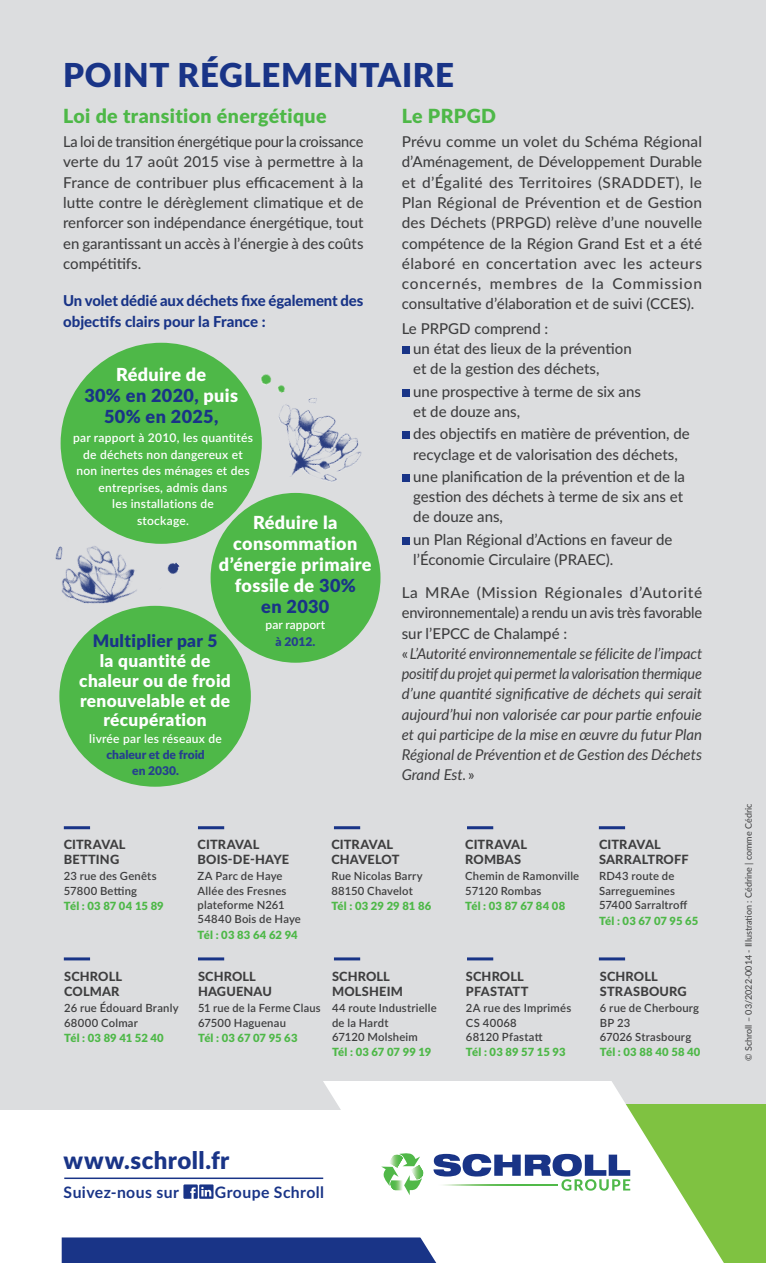
<style>
.page{position:relative;width:766px;height:1263px;background:#fff}
.page>*{position:absolute;margin:0;border:0;box-sizing:border-box;transform-origin:0 0}
.t1{font:900 33px "Lato";letter-spacing:.02em;color:#193487}
.t2{font:900 24px "Lato";letter-spacing:.02em;color:#193487}
.t3{font:900 19.5px "Lato";letter-spacing:.02em;color:#4eb848}
.t4{font:900 18px/21px "Lato";letter-spacing:.02em;color:#fff;text-align:center}
.t5{font:900 18px/21px "Lato";letter-spacing:.02em;color:#193487;text-align:center}
.t6{font:900 17.25px/19.8px "Lato";letter-spacing:.02em;color:#fff;text-align:center}
.t7{font:900 17.25px "Lato";letter-spacing:.02em;color:#193487}
.t8{font:700 15.75px "Lato";letter-spacing:.025em;color:#193487}
.t9{font:500 15px/20.2px "Lato";color:#3e3e3f}
.t10{font:italic 15px/20.2px "Lato";color:#3e3e3f}
.t11{font:800 15px/21px "Lato";letter-spacing:-.005em;color:#193487}
.t12{font:800 12.75px/15px "Lato";letter-spacing:.01em;color:#3e3e3f}
.t13{font:600 12px/16.5px "Lato";letter-spacing:.02em;color:#fff;text-align:center}
.t14{font:900 12px/15.8px "Lato";color:#253f8e;text-align:center}
.t15{font:600 12px "Lato";color:#fff}
.t16{font:600 11.25px/14.2px "Lato";letter-spacing:.02em;color:#3e3e3f}
.t17{font:900 11.25px "Lato";letter-spacing:.01em;color:#4eb848}
.t18{font:9px "Lato";color:#3e3e3f}
.s1{color:#fff}
.s2{color:#193487}
.s3{font-weight:500;font-style:normal}
</style>
<div class="page">
<div style="left:0;top:0;width:765px;height:1110px;background:#dcdddf"></div>
<div style="left:62px;top:1237px;width:261px;height:26px;background:#193487"></div>
<div style="left:608px;top:1105px;width:157px;height:158px;background:#7fc241"></div>
<hr style="left:64px;top:1177px;width:259px;height:2px;background:#193487">
<svg style="left:183px;top:1184px;width:30px;height:15px"></svg>
<svg style="left:323px;top:1081px;width:400px;height:182px"></svg>
<svg style="left:433px;top:1154px;width:197px;height:37px"></svg>
<svg style="left:381px;top:1152px;width:43px;height:43px"></svg>
<hr style="left:436px;top:1184px;width:121px;height:1px;background:#fff">
<div style="left:401px;top:346px;width:8px;height:8px;background:#193487"></div>
<div style="left:401px;top:389px;width:8px;height:8px;background:#193487"></div>
<div style="left:401px;top:432px;width:8px;height:7px;background:#193487"></div>
<div style="left:401px;top:474px;width:8px;height:8px;background:#193487"></div>
<div style="left:401px;top:537px;width:8px;height:8px;background:#193487"></div>
<hr style="left:64px;top:826px;width:26px;height:3px;background:#193487">
<hr style="left:64px;top:957px;width:26px;height:3px;background:#193487">
<hr style="left:334px;top:826px;width:26px;height:3px;background:#193487">
<hr style="left:334px;top:957px;width:26px;height:3px;background:#193487">
<hr style="left:198px;top:826px;width:26px;height:3px;background:#193487">
<hr style="left:198px;top:957px;width:26px;height:3px;background:#193487">
<hr style="left:467px;top:826px;width:26px;height:3px;background:#193487">
<hr style="left:467px;top:957px;width:26px;height:3px;background:#193487">
<hr style="left:598px;top:826px;width:27px;height:3px;background:#193487">
<hr style="left:598px;top:957px;width:27px;height:3px;background:#193487">
<div style="left:61px;top:343px;width:201px;height:201px;background:#4eb848;border-radius:50%"></div>
<div style="left:59px;top:606px;width:192px;height:181px;background:#4eb848;border-radius:50%"></div>
<div style="left:210px;top:493px;width:170px;height:170px;background:#4eb848;border-radius:50%"></div>
<img style="left:55px;top:492px;width:127px;height:183px">
<img style="left:263px;top:398px;width:99px;height:109px">
<img style="left:261px;top:374px;width:31px;height:27px">
<h1 class="t1" style="left:63px;top:56px;width:392px">POINT RÉGLEMENTAIRE</h1>
<h3 class="t3" style="left:63px;top:105px;width:265px">Loi de transition énergétique</h3>
<p class="t9" style="left:63px;top:131px;width:302px;text-align:justify">La loi de transition énergétique pour la croissance verte du 17 août 2015 vise à permettre à la France de contribuer plus efficacement à la lutte contre le dérèglement climatique et de renforcer son indépendance énergétique, tout en garantissant un accès à l’énergie à des coûts compétitifs.</p>
<p class="t11" style="left:63px;top:289px;width:302px">Un volet dédié aux déchets fixe également des objectifs clairs pour la France :</p>
<p class="t5" style="left:84px;top:364px;width:155px"><span class="s1">Réduire de<br></span>30% en 2020, <span class="s1">puis<br></span>50% en 2025,</p>
<p class="t13" style="left:73px;top:429px;width:181px">par rapport à 2010, les quantités de déchets non dangereux et non inertes des ménages et des entreprises, admis dans<br>les installations de<br>stockage.</p>
<p class="t4" style="left:219px;top:512px;width:154px">Réduire la consommation d’énergie primaire fossile de <span class="s2">30%<br>en 2030</span></p>
<p class="t15" style="left:265px;top:618px;width:61px">par rapport</p>
<p class="t14" style="left:275px;top:633px;width:41px">à 2012.</p>
<p class="t7" style="left:93px;top:631px;width:126px">Multiplier par 5</p>
<p class="t6" style="left:79px;top:651px;width:153px">la quantité de chaleur ou de froid renouvelable et de récupération</p>
<p class="t13" style="left:89px;top:730px;width:134px">livrée par les réseaux de</p>
<p class="t14" style="left:106px;top:746px;width:100px">chaleur et de froid en 2030.</p>
<h3 class="t3" style="left:401px;top:105px;width:96px">Le PRPGD</h3>
<p class="t9" style="left:401px;top:131px;width:302px;text-align:justify">Prévu comme un volet du Schéma Régional d’Aménagement, de Développement Durable et d’Égalité des Territoires (SRADDET), le Plan Régional de Prévention et de Gestion des Déchets (PRPGD) relève d’une nouvelle compétence de la Région Grand Est et a été élaboré en concertation avec les acteurs concernés, membres de la Commission consultative d’élaboration et de suivi (CCES).</p>
<p class="t9" style="left:413px;top:318px;width:220px;text-indent:-11px">Le PRPGD comprend :<br>un état des lieux de la prévention et de la gestion des déchets,</p>
<p class="t9" style="left:413px;top:380px;width:229px">une prospective à terme de six ans et de douze ans,</p>
<p class="t9" style="left:413px;top:423px;width:278px">des objectifs en matière de prévention, de recyclage et de valorisation des déchets,</p>
<p class="t9" style="left:413px;top:466px;width:273px">une planification de la prévention et de la gestion des déchets à terme de six ans et de douze ans,</p>
<p class="t9" style="left:413px;top:529px;width:261px">un Plan Régional d’Actions en faveur de l’Économie Circulaire (PRAEC).</p>
<p class="t10" style="left:401px;top:584px;width:302px"><span class="s3">La MRAe (Mission Régionales d’Autorité environnementale) a rendu un avis très favorable sur l’EPCC de Chalampé :<br>«</span> L’Autorité environnementale se félicite de l’impact positif du projet qui permet la valorisation thermique d’une quantité significative de déchets qui serait aujourd’hui non valorisée car pour partie enfouie et qui participe de la mise en œuvre du futur Plan Régional de Prévention et de Gestion des Déchets Grand Est. <span class="s3">»</span></p>
<p class="t12" style="left:64px;top:836px;width:63px">CITRAVAL<br>BETTING</p>
<p class="t16" style="left:64px;top:869px;width:94px">23 rue des Genêts<br>57800 Betting</p>
<p class="t17" style="left:64px;top:900px;width:101px">Tél : 03 87 04 15 89</p>
<p class="t12" style="left:64px;top:968px;width:59px">SCHROLL<br>COLMAR</p>
<p class="t16" style="left:64px;top:1001px;width:116px">26 rue Édouard Branly<br>68000 Colmar</p>
<p class="t17" style="left:64px;top:1032px;width:101px">Tél : 03 89 41 52 40</p>
<p class="t12" style="left:197px;top:836px;width:93px">CITRAVAL<br>BOIS-DE-HAYE</p>
<p class="t16" style="left:197px;top:869px;width:105px">ZA Parc de Haye<br>Allée des Fresnes plateforme N261<br>54840 Bois de Haye</p>
<p class="t17" style="left:197px;top:928px;width:102px">Tél : 03 83 64 62 94</p>
<p class="t12" style="left:331px;top:836px;width:70px">CITRAVAL<br>CHAVELOT</p>
<p class="t16" style="left:331px;top:869px;width:93px">Rue Nicolas Barry<br>88150 Chavelot</p>
<p class="t17" style="left:331px;top:900px;width:101px">Tél : 03 29 29 81 86</p>
<p class="t12" style="left:198px;top:968px;width:75px">SCHROLL<br>HAGUENAU</p>
<p class="t16" style="left:198px;top:1001px;width:124px">51 rue de la Ferme Claus<br>67500 Haguenau</p>
<p class="t17" style="left:198px;top:1032px;width:101px">Tél : 03 67 07 95 63</p>
<p class="t12" style="left:332px;top:968px;width:72px">SCHROLL<br>MOLSHEIM</p>
<p class="t16" style="left:332px;top:1001px;width:106px">44 route Industrielle de la Hardt<br>67120 Molsheim</p>
<p class="t17" style="left:332px;top:1046px;width:101px">Tél : 03 67 07 99 19</p>
<p class="t12" style="left:465px;top:836px;width:63px">CITRAVAL<br>ROMBAS</p>
<p class="t16" style="left:465px;top:869px;width:115px">Chemin de Ramonville<br>57120 Rombas</p>
<p class="t17" style="left:465px;top:900px;width:101px">Tél : 03 87 67 84 08</p>
<p class="t12" style="left:466px;top:968px;width:64px">SCHROLL<br>PFASTATT</p>
<p class="t16" style="left:466px;top:1001px;width:107px">2A rue des Imprimés<br>CS 40068<br>68120 Pfastatt</p>
<p class="t17" style="left:466px;top:1046px;width:101px">Tél : 03 89 57 15 93</p>
<p class="t12" style="left:599px;top:836px;width:91px">CITRAVAL<br>SARRALTROFF</p>
<p class="t16" style="left:599px;top:869px;width:90px">RD43 route de<br>Sarreguemines<br>57400 Sarraltroff</p>
<p class="t17" style="left:599px;top:914px;width:101px">Tél : 03 67 07 95 65</p>
<p class="t12" style="left:599px;top:968px;width:88px">SCHROLL<br>STRASBOURG</p>
<p class="t16" style="left:599px;top:1001px;width:101px">6 rue de Cherbourg<br>BP 23<br>67026 Strasbourg</p>
<p class="t17" style="left:599px;top:1046px;width:102px">Tél : 03 88 40 58 40</p>
<h2 class="t2" style="left:64px;top:1146px;width:167px">www.schroll.fr</h2>
<p class="t8" style="left:64px;top:1186px;width:117px">Suivez-nous sur</p>
<p class="t8" style="left:214px;top:1186px;width:111px">Groupe Schroll</p>
<p class="t18" style="left:742px;top:1061px;width:259px;rotate:-90deg">© Schroll – 03/2022-0014 - Illustration : Cédrine | comme Cédric</p>
</div>
